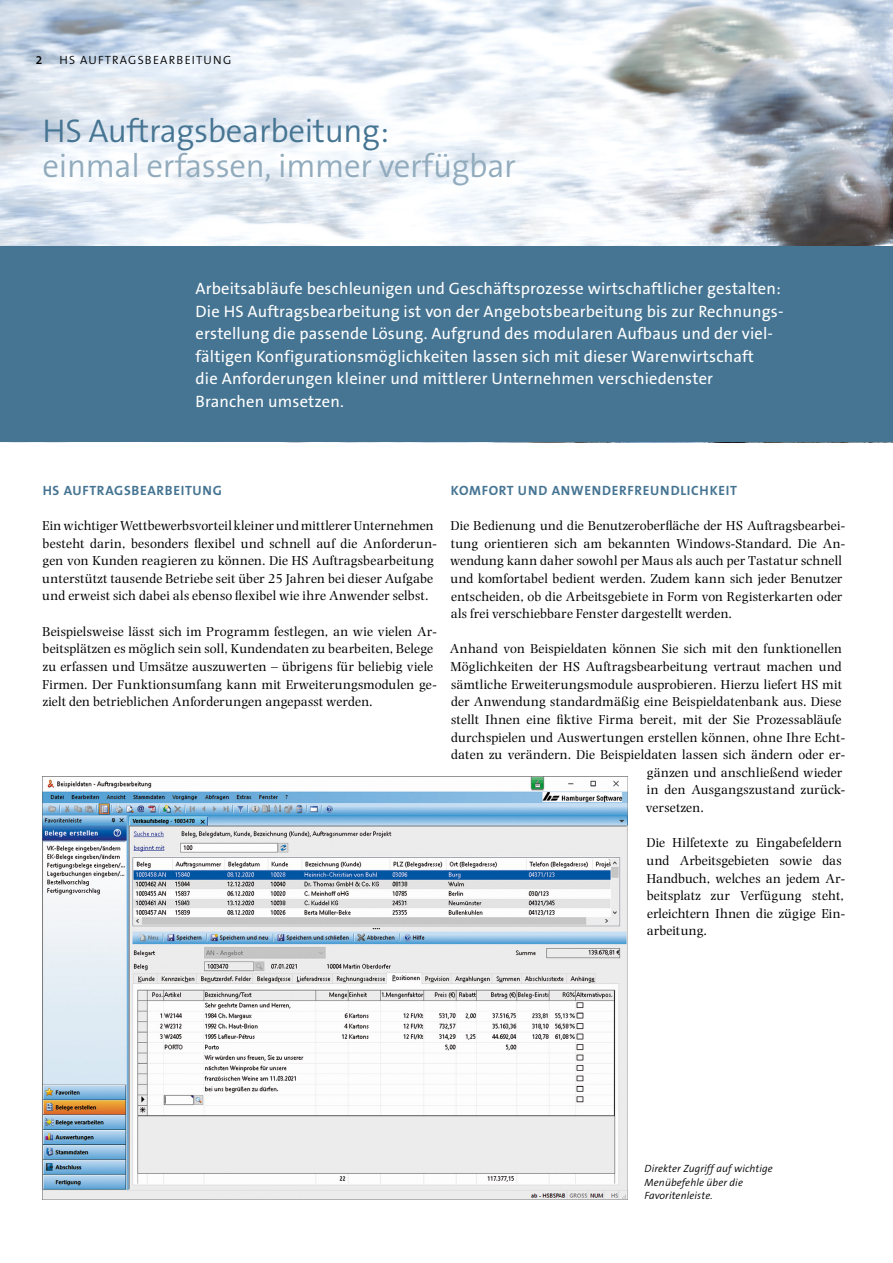
<style>
.page{position:relative;width:893px;height:1263px;background:#fff}
.page>*{position:absolute;margin:0;border:0;box-sizing:border-box;transform-origin:0 0}
.t1{font:300 33px "The Sans B4";letter-spacing:-.01em;color:#91abbd}
.t2{font:300 33px "The Sans B4";letter-spacing:-.01em;color:#467593}
.t3{font:16.5px/22.5px "The Sans B5 Plain";letter-spacing:.01em;color:#fff}
.t4{font:13.5px/17.7px "Photina MT Std";letter-spacing:.015em;color:#000}
.t5{font:700 13.5px "The Sans B7";letter-spacing:.05em;color:#467593}
.t6{font:300 12px "The Sans B4";letter-spacing:.1em;color:#000}
.t7{font:600 12px "The Sans B6";color:#000}
.t8{font:italic 300 10.5px/13.5px "The Sans B4";letter-spacing:.01em;color:#000}
</style>
<div class="page">
<img style="left:0;top:0;width:893px;height:247px">
<img style="left:43px;top:777px;width:584px;height:422px">
<div style="left:0;top:247px;width:893px;height:195px;background:#467593"></div>
<p class="t7" style="left:36px;top:53px;width:8px">2</p>
<p class="t6" style="left:60px;top:54px;width:173px">HS AUFTRAGSBEARBEITUNG</p>
<h1 class="t2" style="left:43px;top:114px;width:348px">HS Auftragsbearbeitung:</h1>
<h1 class="t1" style="left:43px;top:149px;width:475px">einmal erfassen, immer verfügbar</h1>
<p class="t3" style="left:196px;top:278px;width:589px">Arbeitsabläufe beschleunigen und Geschäftsprozesse wirtschaftlicher gestalten:<br>Die HS Auftragsbearbeitung ist von der Angebotsbearbeitung bis zur Rechnungs&shy;erstellung die passende Lösung. Aufgrund des modularen Aufbaus und der viel&shy;fältigen Konfigurationsmöglichkeiten lassen sich mit dieser Warenwirtschaft<br>die Anforderungen kleiner und mittlerer Unternehmen verschiedenster Branchen umsetzen.</p>
<p class="t5" style="left:43px;top:483px;width:181px">HS AUFTRAGSBEARBEITUNG</p>
<p class="t4" style="left:42px;top:517px;width:396px">Ein wichtiger Wettbewerbsvorteil kleiner und mittlerer Unternehmen besteht darin, besonders flexibel und schnell auf die Anforderun&shy;gen von Kunden reagieren zu können. Die HS Auftragsbearbeitung unterstützt tausende Betriebe seit über 25 Jahren bei dieser Aufgabe und erweist sich dabei als ebenso flexibel wie ihre Anwender selbst.</p>
<p class="t4" style="left:42px;top:622px;width:396px">Beispielsweise lässt sich im Programm festlegen, an wie vielen Ar&shy;beitsplätzen es möglich sein soll, Kundendaten zu bearbeiten, Belege zu erfassen und Umsätze auszuwerten – übrigens für beliebig viele Firmen. Der Funktionsumfang kann mit Erweiterungsmodulen ge&shy;zielt den betrieblichen Anforderungen angepasst werden.</p>
<p class="t5" style="left:451px;top:483px;width:287px">KOMFORT UND ANWENDERFREUNDLICHKEIT</p>
<p class="t4" style="left:450px;top:517px;width:397px">Die Bedienung und die Benutzeroberfläche der HS Auftragsbearbei&shy;tung orientieren sich am bekannten Windows-Standard. Die An&shy;wendung kann daher sowohl per Maus als auch per Tastatur schnell und komfortabel bedient werden. Zudem kann sich jeder Benutzer entscheiden, ob die Arbeitsgebiete in Form von Registerkarten oder als frei verschiebbare Fenster dargestellt werden.</p>
<p class="t4" style="left:450px;top:640px;width:394px">Anhand von Beispieldaten können Sie sich mit den funktionellen</p>
<p class="t4" style="left:451px;top:658px;width:393px">Möglichkeiten der HS Auftragsbearbeitung vertraut machen und</p>
<p class="t4" style="left:451px;top:675px;width:392px">sämtliche Erweiterungsmodule ausprobieren. Hierzu liefert HS mit</p>
<p class="t4" style="left:451px;top:693px;width:392px">der Anwendung standardmäßig eine Beispieldatenbank aus. Diese</p>
<p class="t4" style="left:451px;top:711px;width:392px">stellt Ihnen eine fiktive Firma bereit, mit der Sie Prozessabläufe</p>
<p class="t4" style="left:451px;top:728px;width:395px">durchspielen und Auswertungen erstellen können, ohne Ihre Echt-</p>
<p class="t4" style="left:451px;top:746px;width:395px">daten zu verändern. Die Beispieldaten lassen sich ändern oder er-</p>
<p class="t4" style="left:647px;top:763px;width:197px">gänzen und anschließend wieder</p>
<p class="t4" style="left:647px;top:781px;width:200px">in den Ausgangszustand zurück-</p>
<p class="t4" style="left:646px;top:799px;width:60px">versetzen.</p>
<p class="t4" style="left:647px;top:834px;width:200px">Die Hilfetexte zu Eingabefeldern und Arbeitsgebieten sowie das<br>Handbuch, welches an jedem Ar&shy;beitsplatz zur Verfügung steht, erleichtern Ihnen die zügige Ein&shy;arbeitung.</p>
<p class="t8" style="left:645px;top:1162px;width:130px">Direkter Zugriff auf wichtige<br>Menübefehle über die<br>Favoritenleiste.</p>
</div>
